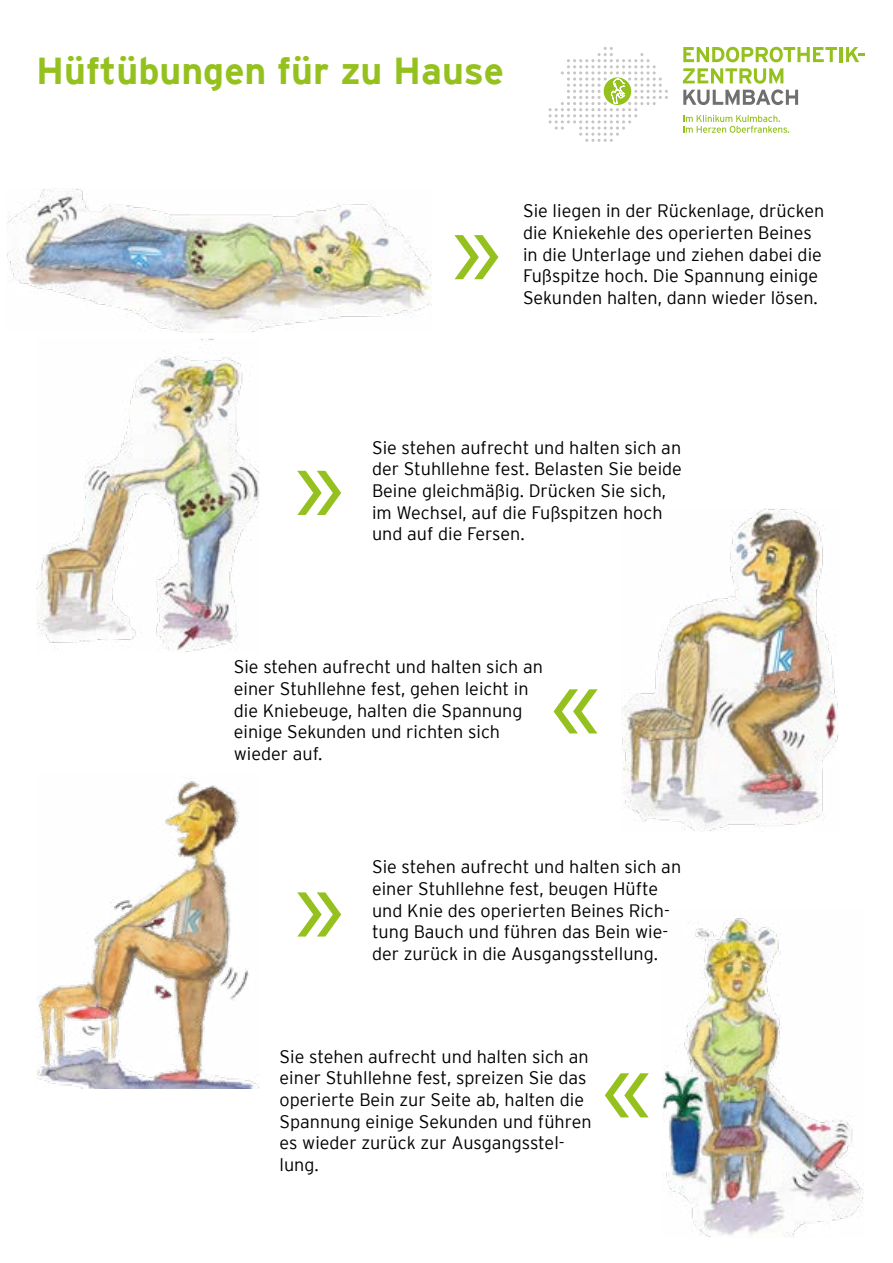
<style>
.page{position:relative;width:893px;height:1263px;background:#fff}
.page>*{position:absolute;margin:0;border:0;box-sizing:border-box;transform-origin:0 0}
.t1{font:120px "Myriad Pro";color:#95c11f}
.t2{font:700 37.5px "Interstate";color:#95c11f}
.t3{font:300 18px/21.6px "Interstate";color:#000}
</style>
<div class="page">
<svg style="left:683px;top:47px;width:154px;height:15px"></svg>
<hr style="left:840px;top:47px;width:3px;height:15px;background:#95c11f">
<svg style="left:846px;top:47px;width:18px;height:15px"></svg>
<svg style="left:683px;top:115px;width:106px;height:18px"></svg>
<svg style="left:683px;top:68px;width:115px;height:37px"></svg>
<svg style="left:549px;top:47px;width:119px;height:95px"></svg>
<img style="left:36px;top:338px;width:223px;height:314px">
<img style="left:7px;top:188px;width:424px;height:144px">
<img style="left:622px;top:509px;width:217px;height:322px">
<img style="left:36px;top:781px;width:223px;height:308px">
<img style="left:663px;top:918px;width:200px;height:320px">
<h2 class="t2" style="left:36px;top:50px;width:469px">Hüftübungen für zu Hause</h2>
<h1 class="t1" style="left:452px;top:173px;width:52px">»</h1>
<p class="t3" style="left:523px;top:200px;width:303px">Sie liegen in der Rückenlage, drücken die Kniekehle des operierten Beines in die Unterlage und ziehen dabei die Fußspitze hoch. Die Spannung einige Sekunden halten, dann wieder lösen.</p>
<h1 class="t1" style="left:294px;top:409px;width:52px">»</h1>
<p class="t3" style="left:372px;top:437px;width:311px">Sie stehen aufrecht und halten sich an der Stuhllehne fest. Belasten Sie beide Beine gleichmäßig. Drücken Sie sich, im Wechsel, auf die Fußspitzen hoch und auf die Fersen.</p>
<p class="t3" style="left:234px;top:656px;width:311px">Sie stehen aufrecht und halten sich an einer Stuhllehne fest, gehen leicht in die Kniebeuge, halten die Spannung einige Sekunden und richten sich wieder auf.</p>
<h1 class="t1" style="left:294px;top:830px;width:52px">»</h1>
<p class="t3" style="left:372px;top:856px;width:311px">Sie stehen aufrecht und halten sich an einer Stuhllehne fest, beugen Hüfte und Knie des operierten Beines Rich&shy;tung Bauch und führen das Bein wie&shy;der zurück in die Ausgangsstellung.</p>
<p class="t3" style="left:280px;top:1045px;width:313px">Sie stehen aufrecht und halten sich an einer Stuhllehne fest, spreizen Sie das operierte Bein zur Seite ab, halten die<br>Spannung einige Sekunden und führen es wieder zurück zur Ausgangsstel&shy;lung.</p>
</div>
